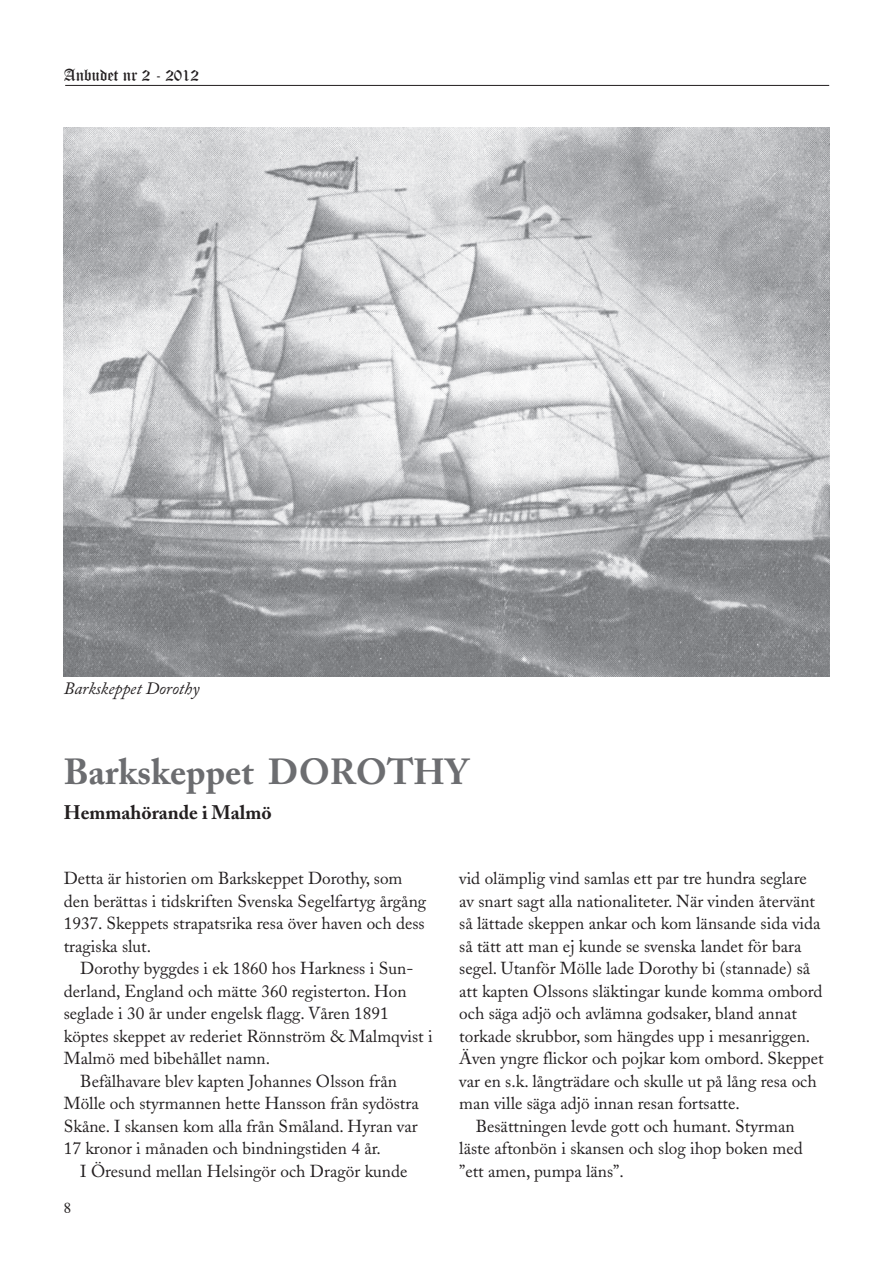
<style>
.page{position:relative;width:893px;height:1263px;background:#fff}
.page>*{position:absolute;margin:0;border:0;box-sizing:border-box;transform-origin:0 0}
.t1{font:700 36px "Adobe Caslon";color:#6c6d70}
.t2{font:700 19.5px "Adobe Caslon";color:#231f20}
.t3{font:17.25px/22.5px "Adobe Caslon";color:#231f20}
.t4{font:italic 17.25px "Adobe Caslon";color:#231f20}
.t5{font:16.5px "Old English Text";color:#231f20}
.t6{font:15px "Times";color:#231f20}
</style>
<div class="page">
<hr style="left:65px;top:85px;width:764px;height:1px;background:#231f20">
<img style="left:64px;top:128px;width:765px;height:549px">
<p class="t5" style="left:64px;top:65px;width:137px">Anbudet nr 2 - 2012</p>
<p class="t4" style="left:64px;top:678px;width:137px">Barkskeppet Dorothy</p>
<h1 class="t1" style="left:64px;top:750px;width:406px">Barkskeppet DOROTHY</h1>
<p class="t2" style="left:64px;top:800px;width:209px">Hemmahörande i Malmö</p>
<p class="t3" style="left:64px;top:867px;width:364px">Detta är historien om Barkskeppet Dorothy, som den berättas i tidskriften Svenska Segelfartyg årgång 1937. Skeppets strapatsrika resa över haven och dess tragiska slut.</p>
<p class="t3" style="left:80px;top:957px;width:335px">Dorothy byggdes i ek 1860 hos Harkness i Sun-</p>
<p class="t3" style="left:64px;top:980px;width:344px">derland, England och mätte 360 registerton. Hon</p>
<p class="t3" style="left:64px;top:1002px;width:327px">seglade i 30 år under engelsk flagg. Våren 1891</p>
<p class="t3" style="left:64px;top:1025px;width:370px">köptes skeppet av rederiet Rönnström &amp; Malmqvist i</p>
<p class="t3" style="left:64px;top:1047px;width:208px">Malmö med bibehållet namn.</p>
<p class="t3" style="left:80px;top:1070px;width:318px">Befälhavare blev kapten Johannes Olsson från</p>
<p class="t3" style="left:64px;top:1092px;width:356px">Mölle och styrmannen hette Hansson från sydöstra</p>
<p class="t3" style="left:64px;top:1115px;width:355px">Skåne. I skansen kom alla från Småland. Hyran var</p>
<p class="t3" style="left:64px;top:1137px;width:319px">17 kronor i månaden och bindningstiden 4 år.</p>
<p class="t3" style="left:80px;top:1160px;width:329px">I Öresund mellan Helsingör och Dragör kunde</p>
<p class="t6" style="left:64px;top:1198px;width:9px">8</p>
<p class="t3" style="left:459px;top:867px;width:349px">vid olämplig vind samlas ett par tre hundra seglare</p>
<p class="t3" style="left:459px;top:890px;width:357px">av snart sagt alla nationaliteter. När vinden återvänt</p>
<p class="t3" style="left:459px;top:912px;width:363px">så lättade skeppen ankar och kom länsande sida vida</p>
<p class="t3" style="left:459px;top:935px;width:344px">så tätt att man ej kunde se svenska landet för bara</p>
<p class="t3" style="left:459px;top:957px;width:352px">segel. Utanför Mölle lade Dorothy bi (stannade) så</p>
<p class="t3" style="left:459px;top:980px;width:365px">att kapten Olssons släktingar kunde komma ombord</p>
<p class="t3" style="left:459px;top:1002px;width:339px">och säga adjö och avlämna godsaker, bland annat</p>
<p class="t3" style="left:459px;top:1025px;width:353px">torkade skrubbor, som hängdes upp i mesanriggen.</p>
<p class="t3" style="left:459px;top:1047px;width:366px">Även yngre flickor och pojkar kom ombord. Skeppet</p>
<p class="t3" style="left:459px;top:1070px;width:359px">var en s.k. långträdare och skulle ut på lång resa och</p>
<p class="t3" style="left:459px;top:1092px;width:282px">man ville säga adjö innan resan fortsatte.</p>
<p class="t3" style="left:476px;top:1115px;width:320px">Besättningen levde gott och humant. Styrman</p>
<p class="t3" style="left:459px;top:1137px;width:345px">läste aftonbön i skansen och slog ihop boken med</p>
<p class="t3" style="left:459px;top:1160px;width:166px">”ett amen, pumpa läns”.</p>
</div>
